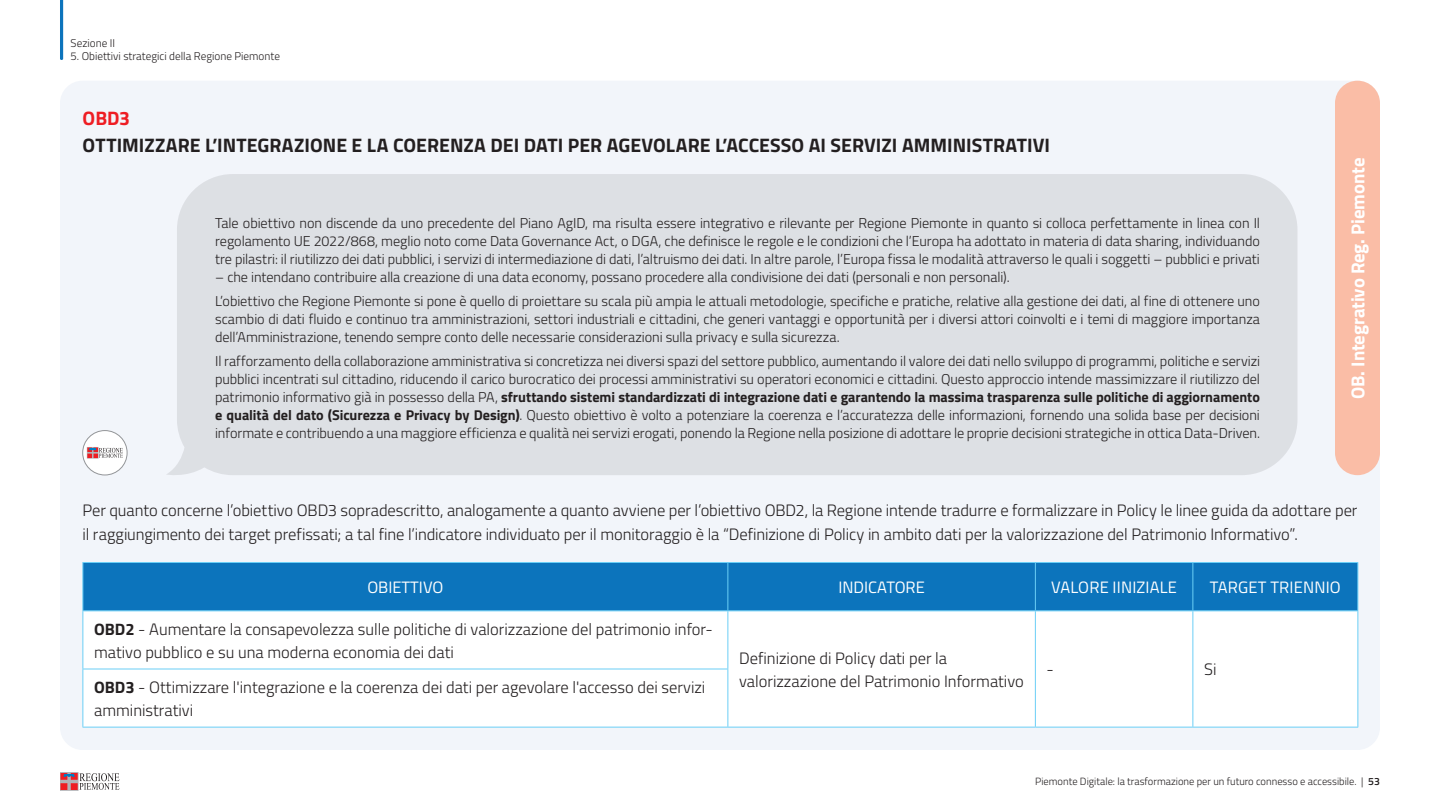
<style>
.page{position:relative;width:1440px;height:810px;background:#fff}
.page>*{position:absolute;margin:0;border:0;box-sizing:border-box;transform-origin:0 0}
.Paragrafo_-_regular{font:700 19.5px "Titillium Web";letter-spacing:.005em;color:#231f20}
.Paragrafo_-_regular-2{font:700 19.5px "Titillium Web";color:#ee1d23}
.Titolo_-_subsection{font:700 18.75px "Titillium Web";letter-spacing:-.005em;color:#fff}
.Paragrafo_-_regular-3{font:300 16.5px/23.2px "Titillium Web";letter-spacing:-.005em;color:#231f20}
.t1{font:300 16.5px/23.2px "Titillium";color:#231f20}
.t2{font:16.5px "Titillium";letter-spacing:.01em;color:#fff}
.Paragrafo_-_regular-4{font:300 14.25px/18px "Titillium Web";letter-spacing:-.005em;color:#231f20;text-align:justify}
.t3{font:300 11.25px "Titillium";color:#231f20}
.t4{font:300 10.5px "Titillium";color:#231f20}
.s1{font-weight:700}
.s2{font-weight:600}
</style>
<div class="page">
<div style="left:60px;top:772px;width:18px;height:18px;border:1px solid #b2b3b7"></div>
<svg style="left:61px;top:773px;width:58px;height:17px"></svg>
<div style="left:60px;top:81px;width:1320px;height:669px;background:#f2f5fa;border-radius:22px"></div>
<svg style="left:60px;top:0;width:3px;height:60px"></svg>
<div style="left:167px;top:174px;width:1131px;height:301px;background:#dde0e4"></div>
<div style="left:1335px;top:81px;width:45px;height:394px;background:#fabda6;border-radius:22px"></div>
<div style="left:83px;top:431px;width:44px;height:44px;background:#fff;border-radius:50%"></div>
<div style="left:83px;top:430px;width:44px;height:45px;border:1px solid #939598;border-radius:50%"></div>
<div style="left:87px;top:447px;width:11px;height:11px;border:1px solid #b2b3b7"></div>
<svg style="left:88px;top:448px;width:35px;height:10px"></svg>
<div style="left:83px;top:563px;width:1275px;height:47px;background:#0c74bc"></div>
<div style="left:83px;top:611px;width:1275px;height:116px;background:#fff"></div>
<hr style="left:82px;top:562px;width:646px;height:1px;background:#6bcff6">
<hr style="left:82px;top:563px;width:1px;height:47px;background:#6bcff6">
<hr style="left:728px;top:562px;width:307px;height:1px;background:#6bcff6">
<hr style="left:728px;top:563px;width:1px;height:47px;background:#6bcff6">
<hr style="left:1035px;top:562px;width:158px;height:1px;background:#6bcff6">
<hr style="left:1035px;top:563px;width:1px;height:47px;background:#6bcff6">
<hr style="left:1193px;top:562px;width:165px;height:1px;background:#6bcff6">
<hr style="left:1192px;top:563px;width:1px;height:47px;background:#6bcff6">
<hr style="left:1358px;top:563px;width:1px;height:47px;background:#6bcff6">
<hr style="left:82px;top:610px;width:646px;height:1px;background:#6bcff6">
<hr style="left:82px;top:611px;width:1px;height:58px;background:#6bcff6">
<hr style="left:82px;top:669px;width:646px;height:1px;background:#6bcff6">
<hr style="left:82px;top:669px;width:1px;height:58px;background:#6bcff6">
<hr style="left:82px;top:727px;width:646px;height:1px;background:#6bcff6">
<hr style="left:728px;top:610px;width:307px;height:1px;background:#6bcff6">
<hr style="left:728px;top:611px;width:1px;height:58px;background:#6bcff6">
<hr style="left:728px;top:669px;width:1px;height:58px;background:#6bcff6">
<hr style="left:728px;top:727px;width:307px;height:1px;background:#6bcff6">
<hr style="left:1035px;top:610px;width:158px;height:1px;background:#6bcff6">
<hr style="left:1035px;top:611px;width:1px;height:58px;background:#6bcff6">
<hr style="left:1035px;top:669px;width:1px;height:58px;background:#6bcff6">
<hr style="left:1035px;top:727px;width:158px;height:1px;background:#6bcff6">
<hr style="left:1193px;top:610px;width:165px;height:1px;background:#6bcff6">
<hr style="left:1192px;top:611px;width:1px;height:58px;background:#6bcff6">
<hr style="left:1358px;top:611px;width:1px;height:58px;background:#6bcff6">
<hr style="left:1192px;top:669px;width:1px;height:58px;background:#6bcff6">
<hr style="left:1358px;top:669px;width:1px;height:58px;background:#6bcff6">
<hr style="left:1193px;top:727px;width:165px;height:1px;background:#6bcff6">
<p class="t3" style="left:71px;top:34px;width:46px">Sezione II</p>
<p class="t3" style="left:71px;top:48px;width:211px">5. Obiettivi strategici della Regione Piemonte</p>
<p class="Paragrafo_-_regular-2" style="left:83px;top:104px;width:49px">OBD3</p>
<p class="Paragrafo_-_regular" style="left:83px;top:130px;width:969px">OTTIMIZZARE L’INTEGRAZIONE E LA COERENZA DEI DATI PER AGEVOLARE L’ACCESSO AI SERVIZI AMMINISTRATIVI</p>
<p class="Paragrafo_-_regular-4" style="left:215px;top:213px;width:1046px">Tale obiettivo non discende da uno precedente del Piano AgID, ma risulta essere integrativo e rilevante per Regione Piemonte in quanto si colloca perfettamente in linea con Il regolamento UE 2022/868, meglio noto come Data Governance Act, o DGA, che definisce le regole e le condizioni che l’Europa ha adottato in materia di data sharing, individuando tre pilastri: il riutilizzo dei dati pubblici, i servizi di intermediazione di dati, l’altruismo dei dati. In altre parole, l’Europa fissa le modalità attraverso le quali i soggetti – pubblici e privati</p>
<p class="Paragrafo_-_regular-4" style="left:215px;top:267px;width:796px">– che intendano contribuire alla creazione di una data economy, possano procedere alla condivisione dei dati (personali e non personali).</p>
<p class="Paragrafo_-_regular-4" style="left:215px;top:291px;width:1046px">L’obiettivo che Regione Piemonte si pone è quello di proiettare su scala più ampia le attuali metodologie, specifiche e pratiche, relative alla gestione dei dati, al fine di ottenere uno scambio di dati fluido e continuo tra amministrazioni, settori industriali e cittadini, che generi vantaggi e opportunità per i diversi attori coinvolti e i temi di maggiore importanza dell’Amministrazione, tenendo sempre conto delle necessarie considerazioni sulla privacy e sulla sicurezza.</p>
<p class="Paragrafo_-_regular-4" style="left:215px;top:351px;width:1046px">Il rafforzamento della collaborazione amministrativa si concretizza nei diversi spazi del settore pubblico, aumentando il valore dei dati nello sviluppo di programmi, politiche e servizi pubblici incentrati sul cittadino, riducendo il carico burocratico dei processi amministrativi su operatori economici e cittadini. Questo approccio intende massimizzare il riutilizzo del patrimonio informativo già in possesso della PA, <span class="s1">sfruttando sistemi standardizzati di integrazione dati e garantendo la massima trasparenza sulle politiche di aggiornamento e qualità del dato (Sicurezza e Privacy by Design)</span>. Questo obiettivo è volto a potenziare la coerenza e l’accuratezza delle informazioni, fornendo una solida base per decisioni informate e contribuendo a una maggiore efficienza e qualità nei servizi erogati, ponendo la Regione nella posizione di adottare le proprie decisioni strategiche in ottica Data-Driven.</p>
<p class="Titolo_-_subsection" style="left:1343px;top:399px;width:243px;rotate:-90deg">OB. Integrativo Reg. Piemonte</p>
<p class="Paragrafo_-_regular-3" style="left:82px;top:498px;width:1276px">Per quanto concerne l’obiettivo OBD3 sopradescritto, analogamente a quanto avviene per l’obiettivo OBD2, la Regione intende tradurre e formalizzare in Policy le linee guida da adottare per il raggiungimento dei target prefissati; a tal fine l’indicatore individuato per il monitoraggio è la “Definizione di Policy in ambito dati per la valorizzazione del Patrimonio Informativo”.</p>
<p class="t2" style="left:367px;top:575px;width:77px">OBIETTIVO</p>
<p class="t2" style="left:838px;top:575px;width:88px">INDICATORE</p>
<p class="t2" style="left:1051px;top:575px;width:127px">VALORE IINIZIALE</p>
<p class="t2" style="left:1210px;top:575px;width:132px">TARGET TRIENNIO</p>
<p class="t1" style="left:94px;top:616px;width:620px"><span class="s1">OBD2</span> - Aumentare la consapevolezza sulle politiche di valorizzazione del patrimonio infor&shy;mativo pubblico e su una moderna economia dei dati</p>
<p class="t1" style="left:739px;top:645px;width:286px">Definizione di Policy dati per la valorizzazione del Patrimonio Informativo</p>
<p class="t1" style="left:1047px;top:657px;width:9px">-</p>
<p class="t1" style="left:1204px;top:657px;width:14px">Si</p>
<p class="t1" style="left:94px;top:674px;width:613px"><span class="s1">OBD3</span> - Ottimizzare l'integrazione e la coerenza dei dati per agevolare l'accesso dei servizi amministrativi</p>
<p class="t4" style="left:1035px;top:774px;width:346px">Piemonte Digitale: la trasformazione per un futuro connesso e accessibile. | <span class="s2">53</span></p>
</div>
